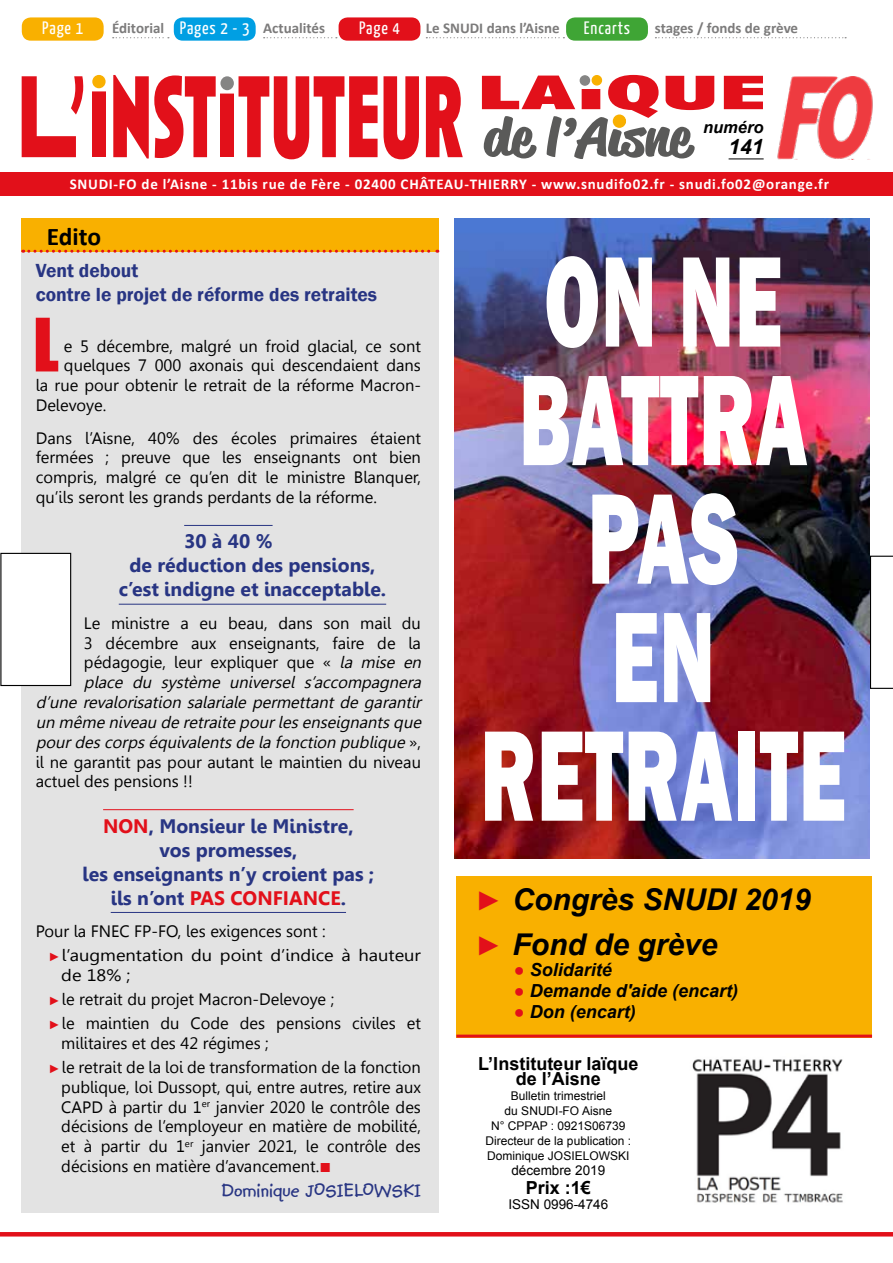
<style>
.page{position:relative;width:893px;height:1263px;background:#fff}
.page>*{position:absolute;margin:0;border:0;box-sizing:border-box;transform-origin:0 0}
.t1{font:800 133.65px/118.5px "Franklin Gothic";letter-spacing:.01em;color:#fff;text-align:center;scale:.61 1}
.t2{font:700 expanded 120px "Anisette Std";color:#e2101a;scale:.54 1}
.t3{font:67.95px "Impact";color:#e2101a}
.t4{font:700 51.15px "Reklame Script";color:#5a5a59}
.t5{font:700 expanded 49.5px "Anisette Std";color:#e2101a;scale:1.81 1}
.t6{font:italic 700 30px/44.5px "Arial";color:#000}
.t7{font:700 25.5px "Calibri";letter-spacing:-.005em;color:#000}
.t8{font:700 21px "Kidprint";color:#283583}
.t9{font:italic 700 21px "Arial";color:#000}
.t10{font:700 19.5px/24px "Gisha";color:#283583;text-align:center}
.t11{font:600 19.5px/23.4px "Franklin Gothic";color:#283583}
.t12{font:italic 700 18px "Arial";color:#000}
.t13{font:700 18px/15px "Arial";color:#000;text-align:center}
.t14{font:18px "Yanone Kaffeesatz";letter-spacing:.05em;color:#fff}
.t15{font:16.5px/19.8px "Gisha";color:#000;text-align:justify}
.t16{font:italic 16.5px "Gisha";color:#000}
.t17{font:16.5px/24px "Gisha";color:#000;scale:1.11 1}
.t18{font:italic 700 16.5px "Arial";color:#000}
.t19{font:700 15px "Calibri";letter-spacing:.05em;color:#fff}
.t20{font:700 15px "Calibri";color:#7c7b7b}
.t21{font:13.5px "Arial";color:#000}
.t22{font:12px/15px "Arial";color:#000;text-align:center}
.s1{font-family:"Yanone Kaffeesatz";font-weight:400;font-size:18px;color:#fff}
.s2{font-style:italic}
.s3{font-style:normal}
.s4{color:#e2101a}
.s5{font-family:"Arial";font-size:12px;color:#e2101a}
.s6{font-family:"Arial";font-size:19.5px;color:#e2101a}
.s7{font-weight:400;font-style:normal;font-size:27px;color:#e2101a}
.s8{font-weight:400;font-style:normal;color:#e2101a}
</style>
<div class="page">
<div style="left:0;top:172px;width:893px;height:23px;background:#e2101a"></div>
<svg style="left:94px;top:75px;width:10px;height:14px"></svg>
<div style="left:93px;top:76px;width:12px;height:12px;background:#f9b000;border-radius:50%"></div>
<div style="left:92px;top:75px;width:14px;height:13px;border:2px solid #f9b000;border-radius:50%"></div>
<div style="left:220px;top:76px;width:14px;height:14px;background:#858584;border-radius:50%"></div>
<div style="left:613px;top:115px;width:12px;height:12px;background:#f9b000;border-radius:50%"></div>
<div style="left:613px;top:114px;width:13px;height:14px;border:2px solid #f9b000;border-radius:50%"></div>
<img style="left:692px;top:1059px;width:151px;height:144px">
<div style="left:21px;top:244px;width:417px;height:969px;background:#e3e3e3"></div>
<div style="left:21px;top:218px;width:417px;height:33px;background:#f9b000"></div>
<svg style="left:23px;top:250px;width:415px;height:3px"></svg>
<img style="left:777px;top:76px;width:96px;height:83px">
<hr style="left:0;top:1232px;width:893px;height:4px;background:#e2101a">
<div style="left:1px;top:553px;width:70px;height:132px;background:#fff"></div>
<div style="left:0;top:553px;width:71px;height:133px;border:1px solid #000"></div>
<svg style="left:870px;top:556px;width:23px;height:133px"></svg>
<div style="left:580px;top:76px;width:9px;height:9px;background:#858584;border-radius:50%"></div>
<div style="left:580px;top:75px;width:10px;height:11px;border:1px solid #858584;border-radius:50%"></div>
<div style="left:592px;top:74px;width:11px;height:7px;background:#fcd986;border:1px solid #fff"></div>
<div style="left:592px;top:76px;width:9px;height:9px;background:#f9b000;border-radius:50%"></div>
<div style="left:592px;top:75px;width:10px;height:11px;border:1px solid #f9b000;border-radius:50%"></div>
<div style="left:22px;top:17px;width:82px;height:24px;background:#f9b000;border-radius:9px"></div>
<svg style="left:113px;top:37px;width:56px;height:1px"></svg>
<div style="left:174px;top:17px;width:82px;height:24px;background:#009fe3;border-radius:9px"></div>
<svg style="left:264px;top:37px;width:73px;height:1px"></svg>
<div style="left:339px;top:17px;width:81px;height:24px;background:#e2101a;border-radius:9px"></div>
<svg style="left:426px;top:37px;width:138px;height:1px"></svg>
<div style="left:566px;top:17px;width:82px;height:24px;background:#3fa535;border-radius:9px"></div>
<svg style="left:655px;top:37px;width:191px;height:1px"></svg>
<hr style="left:184px;top:525px;width:89px;height:1px;background:#283583">
<hr style="left:119px;top:604px;width:267px;height:1px;background:#283583">
<hr style="left:103px;top:809px;width:251px;height:1px;background:#e2101a">
<hr style="left:111px;top:912px;width:235px;height:1px;background:#283583">
<hr style="left:729px;top:159px;width:35px;height:1px;background:#000">
<div style="left:456px;top:876px;width:415px;height:161px;background:#f9b000"></div>
<hr style="left:456px;top:1034px;width:416px;height:3px;background:#e2101a">
<img style="left:454px;top:218px;width:416px;height:640px">
<p class="t14" style="left:42px;top:17px;width:42px">Page 1</p>
<p class="t20" style="left:112px;top:17px;width:214px">Éditorial <span class="s1">Pages 2 - 3</span> Actualités</p>
<p class="t14" style="left:359px;top:17px;width:42px">Page 4</p>
<p class="t20" style="left:426px;top:17px;width:135px">Le SNUDI dans l’Aisne</p>
<p class="t14" style="left:584px;top:17px;width:48px">Encarts</p>
<p class="t20" style="left:655px;top:17px;width:145px">stages / fonds de grève</p>
<h3 class="t5" style="left:477px;top:65px;width:162px">LAÏQUE</h3>
<h3 class="t4" style="left:483px;top:101px;width:209px">de l’Aisne</h3>
<h2 class="t2" style="left:18px;top:50px;width:827px">L’INSTITUTEUR</h2>
<p class="t19" style="left:70px;top:173px;width:761px">SNUDI-FO de l’Aisne - 11bis rue de Fère - 02400 CHÂTEAU-THIERRY - www.snudifo02.fr - snudi.fo02@orange.fr</p>
<p class="t18" style="left:703px;top:116px;width:62px">numéro</p>
<p class="t9" style="left:729px;top:133px;width:37px">141</p>
<h3 class="t7" style="left:47px;top:218px;width:56px">Edito</h3>
<p class="t11" style="left:36px;top:259px;width:343px">Vent debout<br>contre le projet de réforme des retraites</p>
<h3 class="t3" style="left:33px;top:292px;width:27px">L</h3>
<p class="t15" style="left:64px;top:336px;width:358px">e 5 décembre, malgré un froid glacial, ce sont</p>
<p class="t15" style="left:64px;top:356px;width:358px">quelques 7 000 axonais qui descendaient dans</p>
<p class="t15" style="left:36px;top:376px;width:387px">la rue pour obtenir le retrait de la réforme Macron-</p>
<p class="t15" style="left:36px;top:395px;width:72px">Delevoye.</p>
<p class="t15" style="left:36px;top:428px;width:387px">Dans l’Aisne, 40% des écoles primaires étaient fermées ; preuve que les enseignants ont bien compris, malgré ce qu’en dit le ministre Blanquer, qu’ils seront les grands perdants de la réforme.</p>
<p class="t10" style="left:184px;top:530px;width:90px">30 à 40 %</p>
<p class="t10" style="left:130px;top:554px;width:247px">de réduction des pensions,</p>
<p class="t10" style="left:119px;top:578px;width:269px">c’est indigne et inacceptable.</p>
<p class="t15" style="left:84px;top:613px;width:338px">Le ministre a eu beau, dans son mail du</p>
<p class="t15" style="left:84px;top:633px;width:338px">3 décembre aux enseignants, faire de la</p>
<p class="t15" style="left:84px;top:653px;width:343px">pédagogie, leur expliquer que « <span class="s2">la mise en</span></p>
<p class="t16" style="left:84px;top:673px;width:343px">place du système universel s’accompagnera</p>
<p class="t16" style="left:36px;top:693px;width:391px">d’une revalorisation salariale permettant de garantir</p>
<p class="t16" style="left:36px;top:713px;width:391px">un même niveau de retraite pourlesenseignantsque</p>
<p class="t16" style="left:36px;top:732px;width:387px">pourdescorpséquivalentsde la fonction publique <span class="s3">» ,</span></p>
<p class="t15" style="left:36px;top:752px;width:387px">il ne garantit pas pour autant le maintien du niveau</p>
<p class="t15" style="left:36px;top:772px;width:158px">actuel des pensions !!</p>
<p class="t10" style="left:83px;top:814px;width:293px"><span class="s4">NON</span>, Monsieur le Ministre,<br>vos promesses,<br>les enseignants n’y croient pas ; ils n’ont <span class="s4">PAS CONFIANCE</span>.</p>
<p class="t15" style="left:49px;top:919px;width:374px;line-height:24px;text-indent:-13px">Pour la FNEC FP-FO, les exigences sont : <span class="s5">►</span>l’augmentation du point d’indice à hauteur</p>
<p class="t17" style="left:49px;top:963px;width:337px;text-indent:13px">de 18% ;<br><span class="s5">►</span>le retrait du projet Macron-Delevoye ;<br><span class="s5">►</span>le maintien du Code des pensions civiles et</p>
<p class="t15" style="left:49px;top:1031px;width:374px;line-height:24px;text-indent:13px">militaires et des 42 régimes ;<br><span class="s5">►</span>le retrait de la loi de transformation de la fonction</p>
<p class="t15" style="left:61px;top:1077px;width:361px">publique, loi Dussopt, qui, entre autres, retire aux CAPD à partir du 1<sup>er</sup> janvier 2020 le contrôle des décisions de l’employeur en matière de mobilité, et à partir du 1<sup>er</sup> janvier 2021, le contrôle des décisions en matière d’avancement.<span class="s6">■</span></p>
<p class="t8" style="left:222px;top:1179px;width:201px">Dominique JOSIELOWSKI</p>
<h1 class="t1" style="left:480px;top:242px;width:601px">ON NE<br>BATTRA<br>PAS<br>EN<br>RETRAITE</h1>
<h3 class="t6" style="left:475px;top:878px;width:337px"><span class="s7">►</span> Congrès SNUDI 2019 <span class="s7">►</span> Fond de grève</h3>
<p class="t12" style="left:514px;top:957px;width:99px"><span class="s8">●</span> Solidarité</p>
<p class="t12" style="left:514px;top:978px;width:226px"><span class="s8">●</span> Demande d'aide (encart)</p>
<p class="t12" style="left:514px;top:999px;width:123px"><span class="s8">●</span> Don (encart)</p>
<p class="t13" style="left:478px;top:1056px;width:162px">L’Instituteur laïque de l’Aisne</p>
<p class="t22" style="left:486px;top:1088px;width:147px">Bulletin trimestriel<br>du SNUDI-FO Aisne<br>N° CPPAP : 0921S06739<br>Directeur de la publication :<br>Dominique JOSIELOWSKI</p>
<p class="t21" style="left:511px;top:1161px;width:95px">décembre 2019</p>
<p class="t13" style="left:526px;top:1180px;width:67px">Prix :1€</p>
<p class="t21" style="left:508px;top:1195px;width:101px">ISSN 0996-4746</p>
</div>
